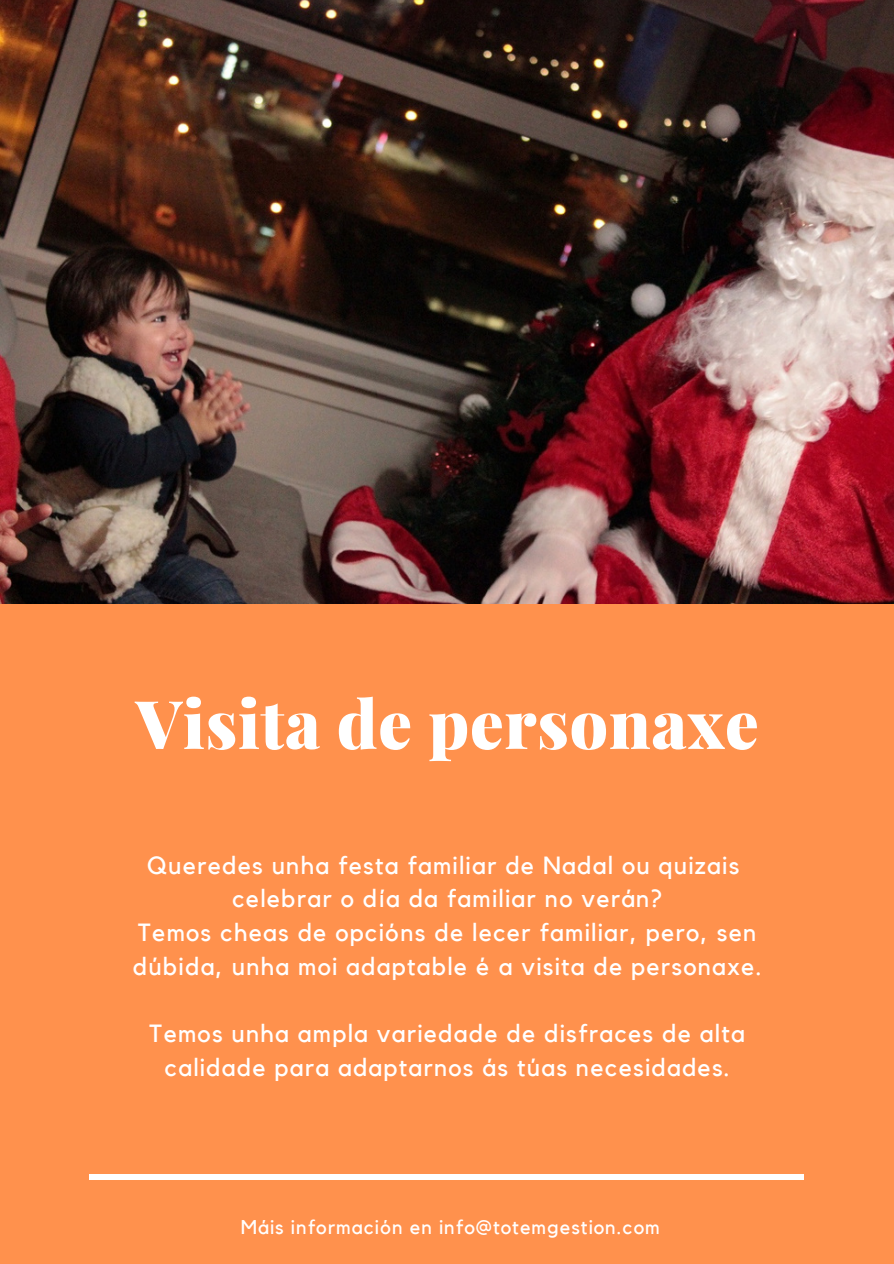
<style>
.page{position:relative;width:894px;height:1264px;background:#fff}
.page>*{position:absolute;margin:0;border:0;box-sizing:border-box;transform-origin:0 0}
.t1{font:900 66.9px "Playfair Display";letter-spacing:.01em;color:#fff}
.t2{font:24.75px/33.8px "Kollektif";letter-spacing:.05em;color:#fff;text-align:center}
.t3{font:19.8px "Kollektif";letter-spacing:.05em;color:#fff}
</style>
<div class="page">
<div style="left:0;top:0;width:893px;height:1263px;background:#ff914d"></div>
<img style="left:0;top:0;width:893px;height:603px">
<div style="left:89px;top:1174px;width:715px;height:5px;background:#fff"></div>
<h2 class="t1" style="left:136px;top:676px;width:624px">Visita de personaxe</h2>
<h2 class="t2" style="left:133px;top:849px;width:630px">Queredes unha festa familiar de Nadal ou quizais celebrar o día da familiar no verán?<br>Temos cheas de opcións de lecer familiar, pero, sen dúbida, unha moi adaptable é a visita de personaxe.</h2>
<p class="t2" style="left:149px;top:1017px;width:596px">Temos unha ampla variedade de disfraces de alta calidade para adaptarnos ás túas necesidades.</p>
<h1 class="t3" style="left:241px;top:1218px;width:420px">Máis información en info@totemgestion.com</h1>
</div>
